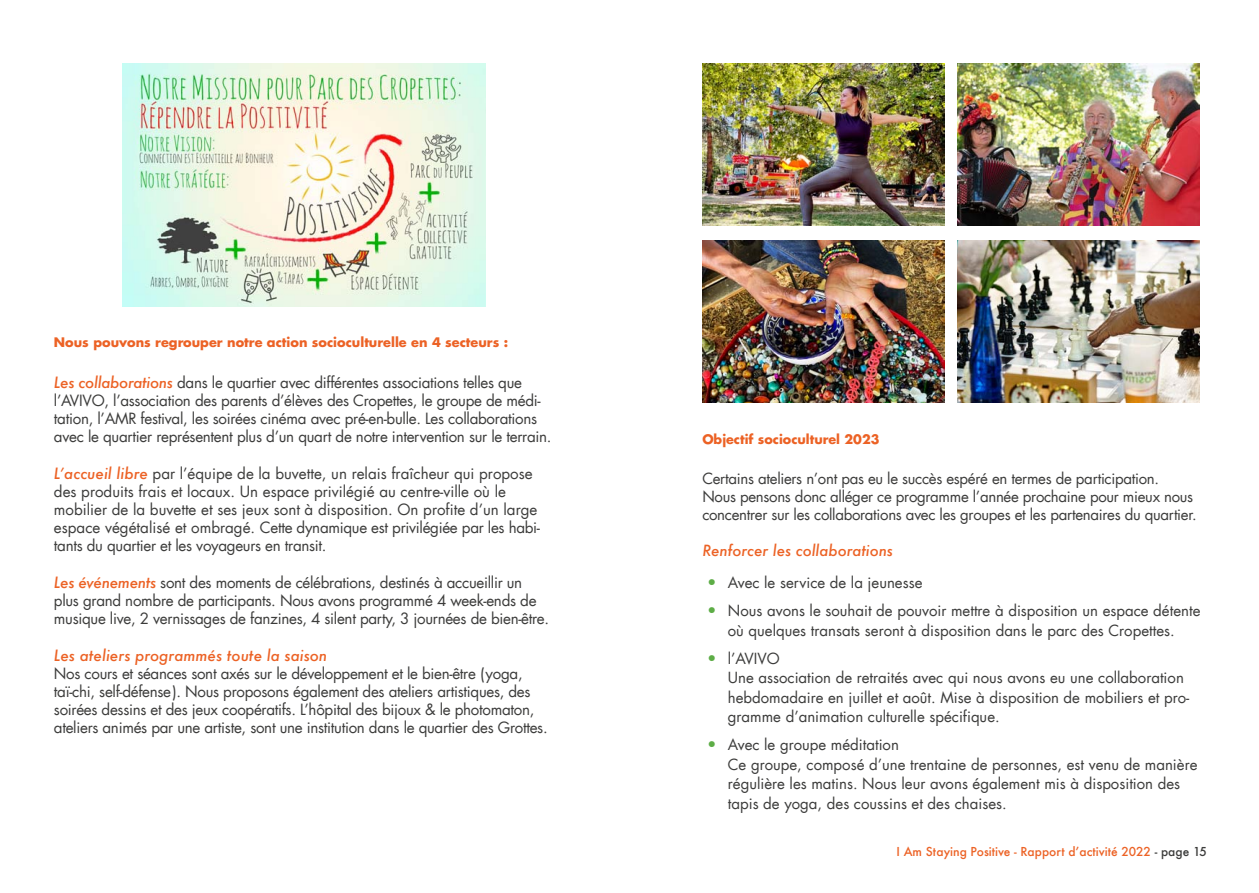
<style>
.page{position:relative;width:1259px;height:893px;background:#fff}
.page>*{position:absolute;margin:0;border:0;box-sizing:border-box;transform-origin:0 0}
.t1{font:15.15px/18.1px "Futura LT";letter-spacing:-.02em;color:#3c3c3b}
.t2{font:15.15px/18.1px "Futura LT";color:#3c3c3b}
.t3{font:italic 500 15.15px "Futura";color:#ec6225}
.t4{font:15px/19.5px "Futura LT";color:#3c3c3b}
.t5{font:15px/18px "Futura LT";letter-spacing:-.02em;color:#3c3c3b}
.t6{font:italic 500 15px "Futura";color:#ec6225}
.t7{font:700 12.9px "Futura LT";color:#ec6225}
.t8{font:700 12.75px "Futura LT";color:#ec6225}
.t9{font:500 12px "Futura";color:#ec6225}
.s1{font-family:"Futura";font-weight:500;font-style:italic;color:#ec6225}
.s2{font-weight:700;font-size:15.75px;color:#5dad46}
.s3{color:#3c3c3b}
</style>
<div class="page">
<img style="left:122px;top:64px;width:364px;height:242px">
<img style="left:957px;top:64px;width:242px;height:162px">
<img style="left:702px;top:241px;width:243px;height:161px">
<img style="left:957px;top:241px;width:242px;height:161px">
<img style="left:702px;top:64px;width:243px;height:162px">
<p class="t7" style="left:54px;top:334px;width:456px">Nous pouvons regrouper notre action socioculturelle en 4 secteurs :</p>
<p class="t1" style="left:54px;top:373px;width:499px"><span class="s1">Les collaborations</span> dans le quartier avec différentes associations telles que l’AVIVO, l’association des parents d’élèves des Cropettes, le groupe de médi&shy;tation, l’AMR festival, les soirées cinéma avec pré-en-bulle. Les collaborations avec le quartier représentent plus d’un quart de notre intervention sur le terrain.</p>
<p class="t2" style="left:54px;top:464px;width:487px"><span class="s1">L’accueil libre</span> par l’équipe de la buvette, un relais fraîcheur qui propose des produits frais et locaux. Un espace privilégié au centre-ville où le mobilier de la buvette et ses jeux sont à disposition. On profite d’un large espace végétalisé et ombragé. Cette dynamique est privilégiée par les habi&shy;tants du quartier et les voyageurs en transit.</p>
<p class="t1" style="left:54px;top:573px;width:497px"><span class="s1">Les événements</span> sont des moments de célébrations, destinés à accueillir un plus grand nombre de participants. Nous avons programmé 4 week-ends de musique live, 2 vernissages de fanzines, 4 silent party, 3 journées de bien-être.</p>
<p class="t3" style="left:54px;top:644px;width:275px">Les ateliers programmés toute la saison</p>
<p class="t1" style="left:54px;top:664px;width:495px">Nos cours et séances sont axés sur le développement et le bien-être (yoga, taï-chi, self-défense). Nous proposons également des ateliers artistiques, des soirées dessins et des jeux coopératifs. L’hôpital des bijoux &amp; le photomaton, ateliers animés par une artiste, sont une institution dans le quartier des Grottes.</p>
<p class="t8" style="left:702px;top:431px;width:179px">Objectif socioculturel 2023</p>
<p class="t5" style="left:702px;top:470px;width:496px">Certains ateliers n’ont pas eu le succès espéré en termes de participation.<br>Nous pensons donc alléger ce programme l’année prochaine pour mieux nous concentrer sur les collaborations avec les groupes et les partenaires du quartier.</p>
<p class="t6" style="left:702px;top:540px;width:192px">Renforcer les collaborations</p>
<p class="t4" style="left:706px;top:573px;width:217px"><span class="s2">•</span> Avec le service de la jeunesse</p>
<p class="t4" style="left:706px;top:601px;width:495px;text-align:center"><span class="s2">•</span> Nous avons le souhait de pouvoir mettre à disposition un espace détente où quelques transats seront à disposition dans le parc des Cropettes.</p>
<p class="t4" style="left:728px;top:649px;width:463px;text-indent:-21px"><span class="s2">•</span> l’AVIVO<br>Une association de retraités avec qui nous avons eu une collaboration hebdomadaire en juillet et août. Mise à disposition de mobiliers et pro&shy;gramme d’animation culturelle spécifique.</p>
<p class="t4" style="left:728px;top:735px;width:471px;text-indent:-21px"><span class="s2">•</span> Avec le groupe méditation<br>Ce groupe, composé d’une trentaine de personnes, est venu de manière régulière les matins. Nous leur avons également mis à disposition des tapis de yoga, des coussins et des chaises.</p>
<p class="t9" style="left:896px;top:843px;width:312px">I Am Staying Positive - Rapport d’activité 2022 <span class="s3">- page 15</span></p>
</div>
